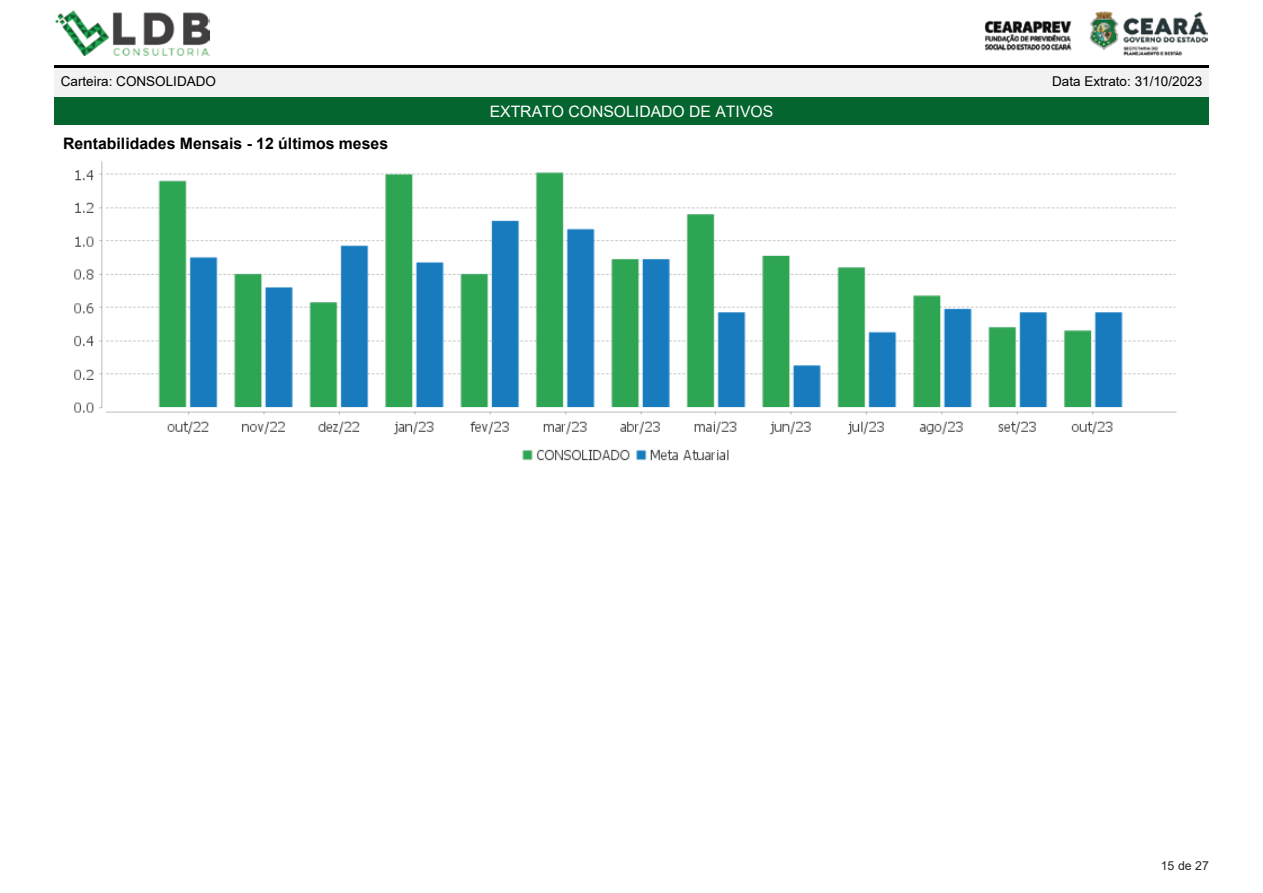
<style>
.page{position:relative;width:1263px;height:893px;background:#fff}
.page>*{position:absolute;margin:0;border:0;box-sizing:border-box;transform-origin:0 0}
.t1{font:700 15.75px "Arial";color:#000}
.t2{font:15.75px "Arial";color:#fff}
.t3{font:13.5px "Arial";color:#000}
.t4{font:12.3px "Arial";color:#262627}
</style>
<div class="page">
<div style="left:54px;top:65px;width:1155px;height:33px;background:#f3f2f2"></div>
<hr style="left:54px;top:65px;width:1155px;height:3px;background:#000">
<div style="left:54px;top:98px;width:1155px;height:27px;background:#05652f"></div>
<img style="left:55px;top:10px;width:155px;height:45px">
<img style="left:984px;top:11px;width:224px;height:44px">
<img style="left:74px;top:161px;width:1103px;height:300px">
<p class="t3" style="left:61px;top:72px;width:157px">Carteira: CONSOLIDADO</p>
<p class="t3" style="left:1052px;top:72px;width:152px">Data Extrato: 31/10/2023</p>
<p class="t2" style="left:490px;top:101px;width:285px">EXTRATO CONSOLIDADO DE ATIVOS</p>
<p class="t1" style="left:63px;top:132px;width:327px">Rentabilidades Mensais - 12 últimos meses</p>
<p class="t4" style="left:1161px;top:857px;width:50px">15 de 27</p>
</div>
